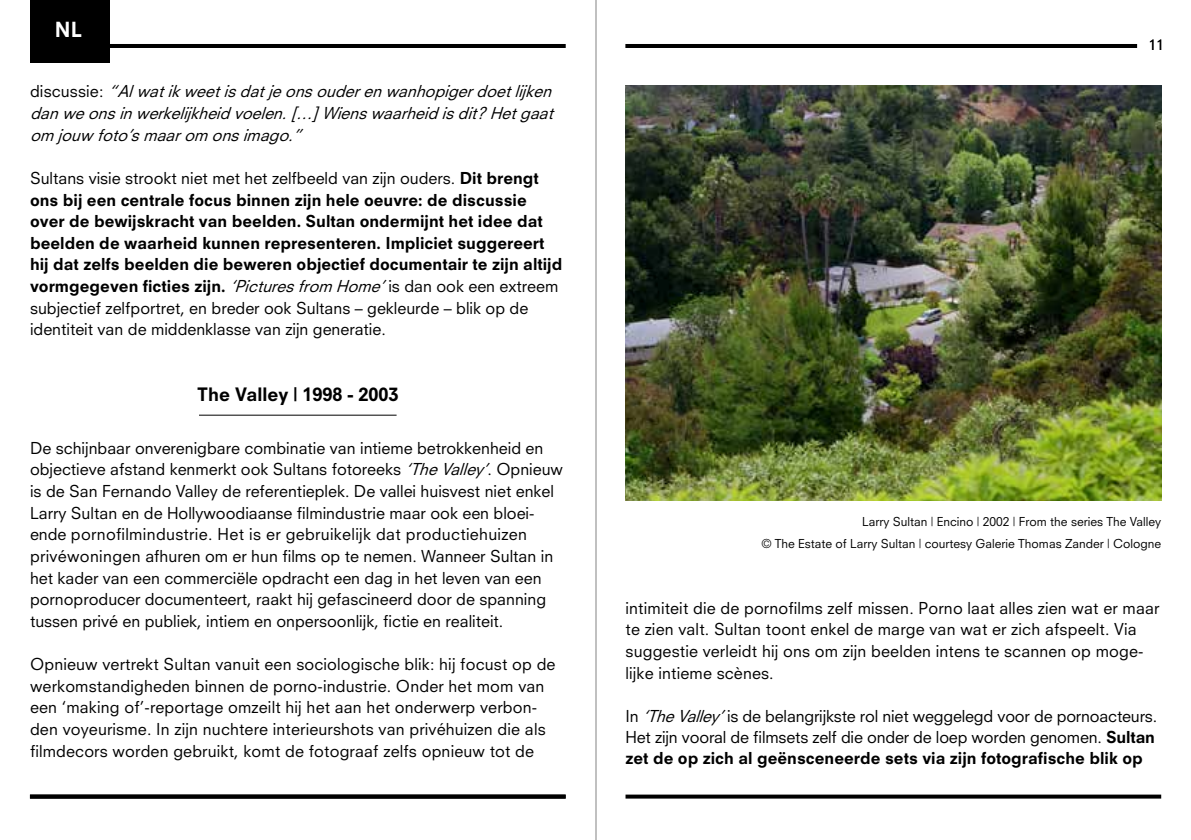
<style>
.page{position:relative;width:1191px;height:840px;background:#fff}
.page>*{position:absolute;margin:0;border:0;box-sizing:border-box;transform-origin:0 0}
.t1{font:800 20.2px "Neuzeit SLT Std";color:#fff}
.t2{font:800 18px "Neuzeit SLT Std";color:#000}
.t3{font:16px/21.6px "Neuzeit SLT Std";color:#000}
.t4{font:800 16px/21.6px "Neuzeit SLT Std";color:#000}
.t5{font:italic 16px/21.6px "Neuzeit SLT Std";color:#000;text-align:justify}
.t6{font:14px "Neuzeit SLT Std";color:#000}
.t7{font:12px/22px "Neuzeit SLT Std";color:#000;text-align:right}
.s1{font-style:normal}
.s2{font-weight:400}
.s3{font-weight:400;font-style:italic}
.s4{font-style:italic}
.s5{font-weight:800}
</style>
<div class="page">
<hr style="left:595px;top:0;width:1px;height:839px;background:#000">
<div style="left:30px;top:0;width:80px;height:62px;background:#000"></div>
<hr style="left:625px;top:44px;width:512px;height:4px;background:#000">
<svg style="left:625px;top:794px;width:536px;height:4px;background:#252525"></svg>
<hr style="left:199px;top:414px;width:197px;height:1px;background:#000">
<hr style="left:54px;top:44px;width:512px;height:4px;background:#000">
<svg style="left:30px;top:794px;width:535px;height:4px;background:#161616"></svg>
<img style="left:625px;top:85px;width:536px;height:415px">
<p class="t1" style="left:55px;top:17px;width:29px">NL</p>
<p class="t5" style="left:30px;top:81px;width:530px"><span class="s1">d i s c u s s i e :</span> “Alwatikweetisdatjeonsouderenwanhopigerdoetlijken danweonsinwerkelijkheidvoelen.[…]Wienswaarheidisdit?Hetgaat om jouw foto’smaarom onsimago.”</p>
<p class="t4" style="left:30px;top:167px;width:534px"><span class="s2">Sultans visie strookt niet met het zelfbeeld van zijn ouders.</span> Dit brengt ons bij een centrale focus binnen zijn hele oeuvre: de discussie over de bewijskracht van beelden. Sultan ondermijnt het idee dat beelden de waarheid kunnen representeren. Impliciet suggereert hij dat zelfs beelden die beweren objectief documentair te zijn altijd vormgegeven ficties zijn. <span class="s3">‘Picturesfrom Home’</span><span class="s2">is dan ook een extreem subjectief zelfportret, en breder ook Sultans – gekleurde – blik op de identiteit van de middenklasse van zijn generatie.</span></p>
<p class="t2" style="left:197px;top:383px;width:203px">The Valley | 1998 - 2003</p>
<p class="t3" style="left:30px;top:437px;width:534px">De schijnbaar onverenigbare combinatie van intieme betrokkenheid en objectieve afstand kenmerkt ook Sultans fotoreeks <span class="s4">‘TheValley’</span>. Opnieuw is de San Fernando Valley de referentieplek. De vallei huisvest niet enkel Larry Sultan en de Hollywoodiaanse filmindustrie maar ook een bloei&shy;ende pornofilmindustrie. Het is er gebruikelijk dat productiehuizen privéwoningen afhuren om er hun films op te nemen. Wanneer Sultan in het kader van een commerciële opdracht een dag in het leven van een pornoproducer documenteert, raakt hij gefascineerd door de spanning tussen privé en publiek, intiem en onpersoonlijk, fictie en realiteit.</p>
<p class="t3" style="left:30px;top:653px;width:527px">Opnieuw vertrekt Sultan vanuit een sociologische blik: hij focust op de werkomstandigheden binnen de porno-industrie. Onder het mom van een ‘making of’-reportage omzeilt hij het aan het onderwerp verbon&shy;den voyeurisme. In zijn nuchtere interieurshots van privéhuizen die als filmdecors worden gebruikt, komt de fotograaf zelfs opnieuw tot de</p>
<p class="t6" style="left:1148px;top:37px;width:17px">11</p>
<p class="t7" style="left:761px;top:510px;width:401px">Larry Sultan | Encino | 2002 | From the series The Valley<br>© The Estate of Larry Sultan | courtesy Galerie Thomas Zander | Cologne</p>
<p class="t3" style="left:625px;top:596px;width:535px">intimiteit die de pornofilms zelf missen. Porno laat alles zien wat er maar te zien valt. Sultan toont enkel de marge van wat er zich afspeelt. Via suggestie verleidt hij ons om zijn beelden intens te scannen op moge&shy;lijke intieme scènes.</p>
<p class="t3" style="left:625px;top:704px;width:533px">In <span class="s4">‘TheValley’</span>is de belangrijkste rol niet weggelegd voor de pornoacteurs.<br>Het zijn vooral de filmsets zelf die onder de loep worden genomen. <span class="s5">Sultan zet de op zich al geënsceneerde sets via zijn fotografische blik op</span></p>
</div>
